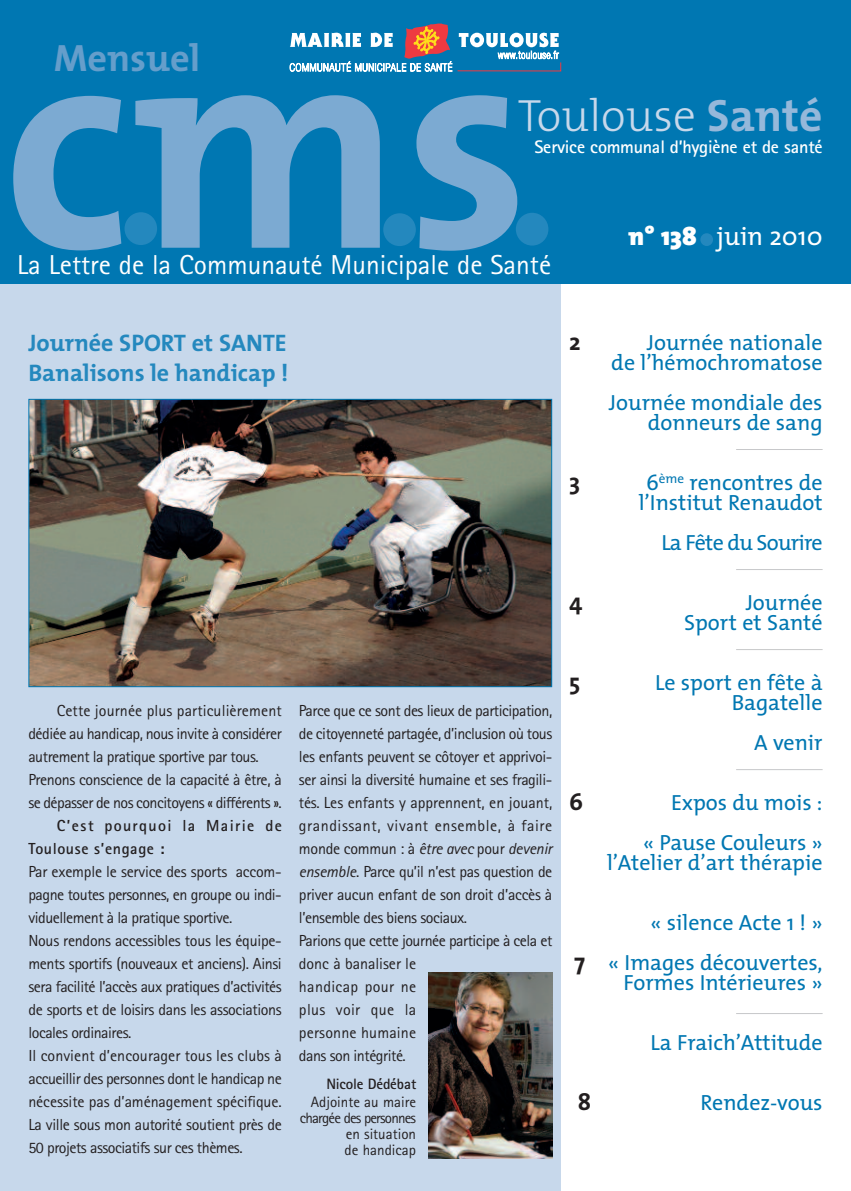
<style>
.page{position:relative;width:851px;height:1191px;background:#fff}
.page>*{position:absolute;margin:0;border:0;box-sizing:border-box;transform-origin:0 0}
.t1{font:700 300px "The Mix";color:#7caad2}
.t2{font:700 200px "The Mix";color:#2488be}
.t3{font:700 77.8px "The Mix";color:#2488be}
.t4{font:300 45.4px "The Mix";color:#c7d8eb}
.t5{font:700 38.2px "The Mix";color:#659ecb}
.t6{font:27.4px "Rotis Sans Serif";color:#fff}
.t7{font:26px "The Mix";color:#fff}
.t8{font:900 26px "The Mix";color:#fff}
.t9{font:700 24px/30px "The Mix";color:#2488be}
.t10{font:700 24px "The Mix";color:#231f20}
.t11{font:22px/20px "The Mix";color:#0077b2;text-align:right}
.t12{font:22px "The Mix";letter-spacing:-.035em;color:#0077b2}
.t13{font:700 18.2px "Rotis Sans Serif";letter-spacing:-.02em;color:#fff}
.t14{font:16px/23px "Rotis Sans Serif";letter-spacing:-.025em;color:#231f20}
.t15{font:700 16px/23px "Rotis Sans Serif";letter-spacing:.08em;color:#231f20}
.t16{font:15px/16px "Rotis Sans Serif";color:#231f20;text-align:right}
.t17{font:700 15px "Rotis Sans Serif";letter-spacing:-.02em;color:#231f20}
.s1{font-weight:700;color:#95b8da}
.s2{font-style:italic}
.s3{font-weight:700;font-size:24px;color:#231f20}
</style>
<div class="page">
<div style="left:0;top:282px;width:560px;height:909px;background:#c7d8eb"></div>
<div style="left:0;top:0;width:850px;height:283px;background:#0077b2"></div>
<svg style="left:290px;top:23px;width:271px;height:49px"></svg>
<img style="left:30px;top:401px;width:520px;height:284px">
<div style="left:28px;top:399px;width:524px;height:288px;border:1px solid #0077b2"></div>
<img style="left:428px;top:972px;width:124px;height:186px">
<hr style="left:736px;top:449px;width:86px;height:1px;background:#c7c8ca">
<hr style="left:736px;top:569px;width:86px;height:1px;background:#c7c8ca">
<hr style="left:736px;top:649px;width:86px;height:1px;background:#c7c8ca">
<hr style="left:736px;top:769px;width:86px;height:1px;background:#c7c8ca">
<hr style="left:736px;top:1013px;width:86px;height:1px;background:#c7c8ca">
<h3 class="t5" style="left:54px;top:46px;width:148px">Mensuel</h3>
<h1 class="t1" style="left:3px;top:45px;width:527px">cms</h1>
<h3 class="t6" style="left:17px;top:255px;width:535px">La Lettre de la Communauté Municipale de Santé</h3>
<h3 class="t4" style="left:518px;top:100px;width:306px">Toulouse <span class="s1">Santé</span></h3>
<p class="t13" style="left:534px;top:140px;width:289px">Service communal d’hygiène et de santé</p>
<h2 class="t2" style="left:115px;top:108px;width:444px">. ..</h2>
<h3 class="t8" style="left:628px;top:226px;width:70px">n° 138</h3>
<h3 class="t3" style="left:696px;top:192px;width:22px">.</h3>
<h3 class="t7" style="left:716px;top:227px;width:108px">juin 2010</h3>
<h3 class="t9" style="left:28px;top:330px;width:262px">Journée SPORT et SANTE<br>Banalisons le handicap !</h3>
<h3 class="t10" style="left:569px;top:334px;width:13px">2</h3>
<h3 class="t11" style="left:611px;top:335px;width:213px">Journée nationale<br>de l’hémochromatose</h3>
<h3 class="t11" style="left:608px;top:395px;width:215px">Journée mondiale des donneurs de sang</h3>
<h3 class="t10" style="left:569px;top:474px;width:12px">3</h3>
<h3 class="t11" style="left:638px;top:475px;width:185px;text-align:center">6<sup>ème</sup> rencontres de l’Institut Renaudot</h3>
<h3 class="t12" style="left:661px;top:535px;width:163px">La Fête du Sourire</h3>
<p class="t14" style="left:28px;top:701px;width:255px;text-indent:28px">Cette journée plus particulièrement dédiée au handicap, nous invite à considérer autrement la pratique sportive par tous.<br>Prenons conscience de la capacité à être, à se dépasser de nos concitoyens « différents ».</p>
<p class="t15" style="left:28px;top:816px;width:255px;text-indent:28px">C’est pourquoi la Mairie de<br>Toulouse s’engage :</p>
<p class="t14" style="left:28px;top:862px;width:255px">Par exemple le service des sports accom&shy;pagne toutes personnes, en groupe ou indi&shy;viduellement à la pratique sportive.<br>Nous rendons accessibles tous les équipe&shy;ments sportifs (nouveaux et anciens). Ainsi sera facilité l’accès aux pratiques d’activités de sports et de loisirs dans les associations locales ordinaires.<br>Il convient d’encourager tous les clubs à accueillir des personnes dont le handicap ne nécessite pas d’aménagement spécifique.<br>La ville sous mon autorité soutient près de 50 projets associatifs sur ces thèmes.</p>
<p class="t14" style="left:299px;top:701px;width:255px">Parce que ce sont des lieux de participation, de citoyenneté partagée, d’inclusion où tous les enfants peuvent se côtoyer et apprivoi&shy;ser ainsi la diversité humaine et ses fragili&shy;tés. Les enfants y apprennent, en jouant, grandissant, vivant ensemble, à faire monde commun : à <span class="s2">être avec</span> pour <span class="s2">devenir ensemble</span>. Parce qu’il n’est pas question de priver aucun enfant de son droit d’accès à l’ensemble des biens sociaux.<br>Parions que cette journée participe à cela et donc à banaliser le<br>handicap pour ne<br>plus voir que la<br>personne humaine<br>dans son intégrité.</p>
<p class="t17" style="left:326px;top:1078px;width:91px">Nicole Dédébat</p>
<p class="t16" style="left:300px;top:1095px;width:118px">Adjointe au maire chargée des personnes en situation<br>de handicap</p>
<h3 class="t10" style="left:569px;top:594px;width:15px">4</h3>
<h3 class="t11" style="left:684px;top:595px;width:140px">Journée<br>Sport et Santé</h3>
<h3 class="t10" style="left:569px;top:674px;width:13px">5</h3>
<h3 class="t11" style="left:655px;top:675px;width:169px">Le sport en fête à<br>Bagatelle</h3>
<h3 class="t11" style="left:754px;top:735px;width:70px">A venir</h3>
<h3 class="t10" style="left:569px;top:794px;width:15px">6</h3>
<h3 class="t11" style="left:643px;top:785px;width:181px;line-height:40px">Expos du mois :<br>« Pause Couleurs »</h3>
<h3 class="t11" style="left:607px;top:855px;width:217px">l’Atelier d’art thérapie</h3>
<h3 class="t11" style="left:574px;top:905px;width:250px;line-height:40px">« silence Acte 1 ! »<br><span class="s3">7</span> « Images découvertes,</h3>
<h3 class="t11" style="left:623px;top:975px;width:200px">Formes Intérieures »</h3>
<h3 class="t11" style="left:650px;top:1035px;width:173px">La Fraich’Attitude</h3>
<h3 class="t10" style="left:577px;top:1094px;width:15px">8</h3>
<h3 class="t11" style="left:700px;top:1095px;width:124px">Rendez-vous</h3>
</div>
